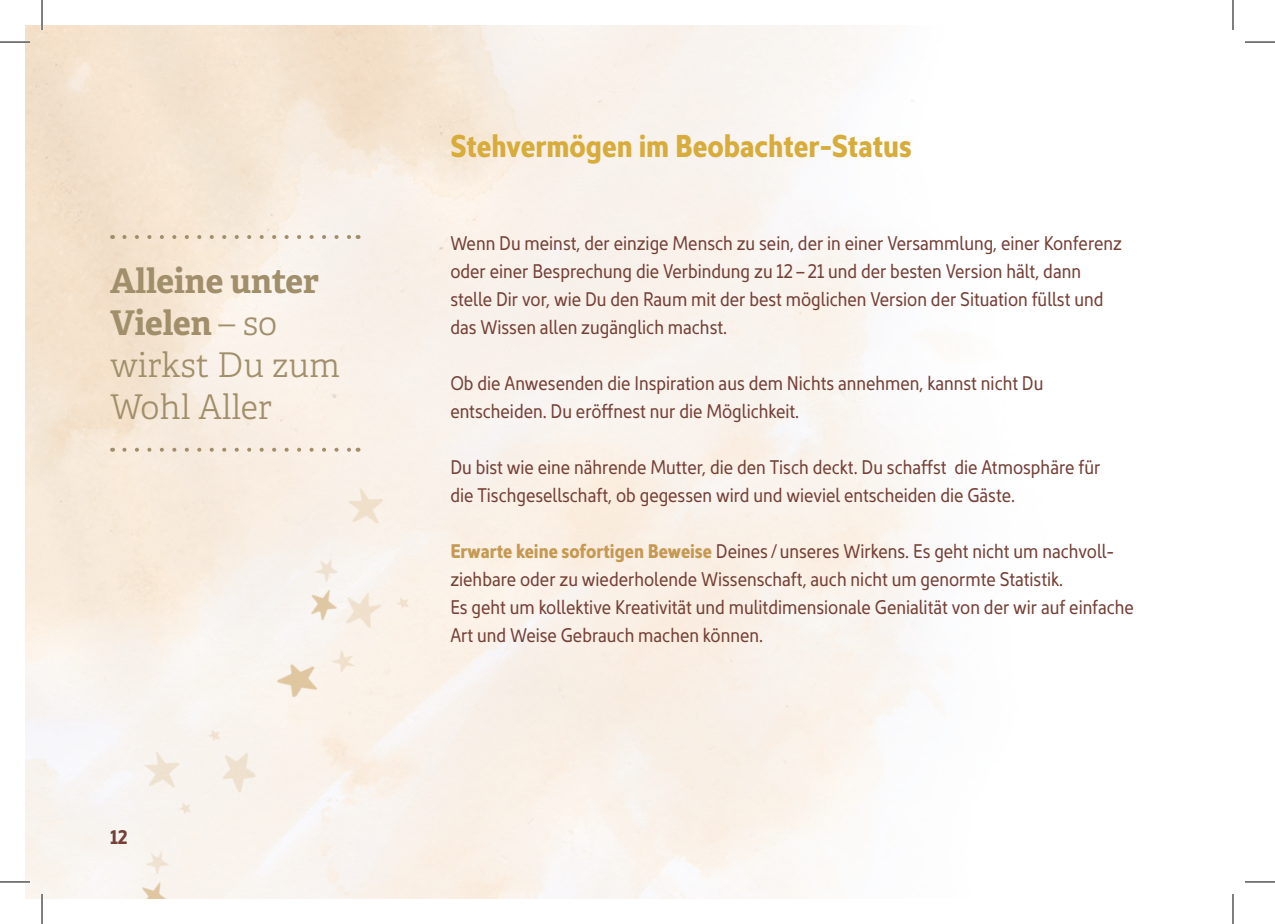
<style>
.page{position:relative;width:1275px;height:924px;background:#fff}
.page>*{position:absolute;margin:0;border:0;box-sizing:border-box;transform-origin:0 0}
.t1{font:700 34px/42px "Adelle PE";color:#a18f6b}
.t2{font:34px/42px "Adelle PE Lt";color:#a18f6b}
.t3{font:32px "Kyrial Sans Pro Bold Cond";color:#d8ac3b}
.t4{font:20px/28px "Kyrial Sans Pro Regular Cond";color:#744037}
.t5{font:20px "Kyrial Sans Pro Bold Cond";color:#744037}
.s1{font-family:"Adelle PE Lt";font-weight:400}
.s2{font-family:"Kyrial Sans Pro Bold Cond";color:#c69953}
</style>
<div class="page">
<svg style="left:124px;top:235px;width:227px;height:4px"></svg>
<svg style="left:124px;top:447px;width:227px;height:4px"></svg>
<img style="left:135px;top:742px;width:54px;height:54px">
<img style="left:338px;top:479px;width:54px;height:54px">
<img style="left:335px;top:583px;width:54px;height:54px">
<img style="left:133px;top:874px;width:40px;height:24px">
<img style="left:302px;top:582px;width:42px;height:43px">
<img style="left:209px;top:742px;width:54px;height:57px">
<img style="left:269px;top:650px;width:56px;height:54px">
<img style="left:205px;top:727px;width:17px;height:16px">
<img style="left:176px;top:800px;width:17px;height:16px">
<img style="left:393px;top:595px;width:17px;height:16px">
<img style="left:140px;top:843px;width:35px;height:36px">
<img style="left:309px;top:551px;width:36px;height:35px">
<img style="left:326px;top:644px;width:35px;height:35px">
<hr style="left:0;top:42px;width:30px;height:1px;background:#000">
<hr style="left:1245px;top:42px;width:30px;height:1px;background:#000">
<hr style="left:0;top:881px;width:30px;height:1px;background:#000">
<hr style="left:1245px;top:881px;width:30px;height:1px;background:#000">
<hr style="left:42px;top:0;width:1px;height:30px;background:#000">
<hr style="left:42px;top:893px;width:1px;height:30px;background:#000">
<hr style="left:1232px;top:0;width:1px;height:30px;background:#000">
<hr style="left:1232px;top:893px;width:1px;height:30px;background:#000">
<h1 class="t1" style="left:110px;top:259px;width:211px">Alleine unter<br>Vielen <span class="s1">– so</span></h1>
<h1 class="t2" style="left:110px;top:343px;width:232px">wirkst Du zum<br>Wohl Aller</h1>
<p class="t5" style="left:110px;top:822px;width:19px">12</p>
<h2 class="t3" style="left:450px;top:122px;width:463px">Stehvermögen im Beobachter-Status</h2>
<p class="t4" style="left:450px;top:228px;width:673px">Wenn Du meinst, der einzige Mensch zu sein, der in einer Versammlung, einer Konferenz oder einer Besprechung die Verbindung zu 12 – 21 und der besten Version hält, dann stelle Dir vor, wie Du den Raum mit der best möglichen Version der Situation füllst und das Wissen allen zugänglich machst.</p>
<p class="t4" style="left:450px;top:368px;width:594px">Ob die Anwesenden die Inspiration aus dem Nichts annehmen, kannst nicht Du entscheiden. Du eröffnest nur die Möglichkeit.</p>
<p class="t4" style="left:450px;top:452px;width:651px">Du bist wie eine nährende Mutter, die den Tisch deckt. Du schaffst die Atmosphäre für die Tischgesellschaft, ob gegessen wird und wieviel entscheiden die Gäste.</p>
<p class="t4" style="left:450px;top:536px;width:685px"><span class="s2">Erwarte keine sofortigen Beweise</span> Deines /unseres Wirkens. Es geht nicht um nachvoll&shy;ziehbare oder zu wiederholende Wissenschaft, auch nicht um genormte Statistik.<br>Es geht um kollektive Kreativität und mulitdimensionale Genialität von der wir auf einfache Art und Weise Gebrauch machen können.</p>
</div>
